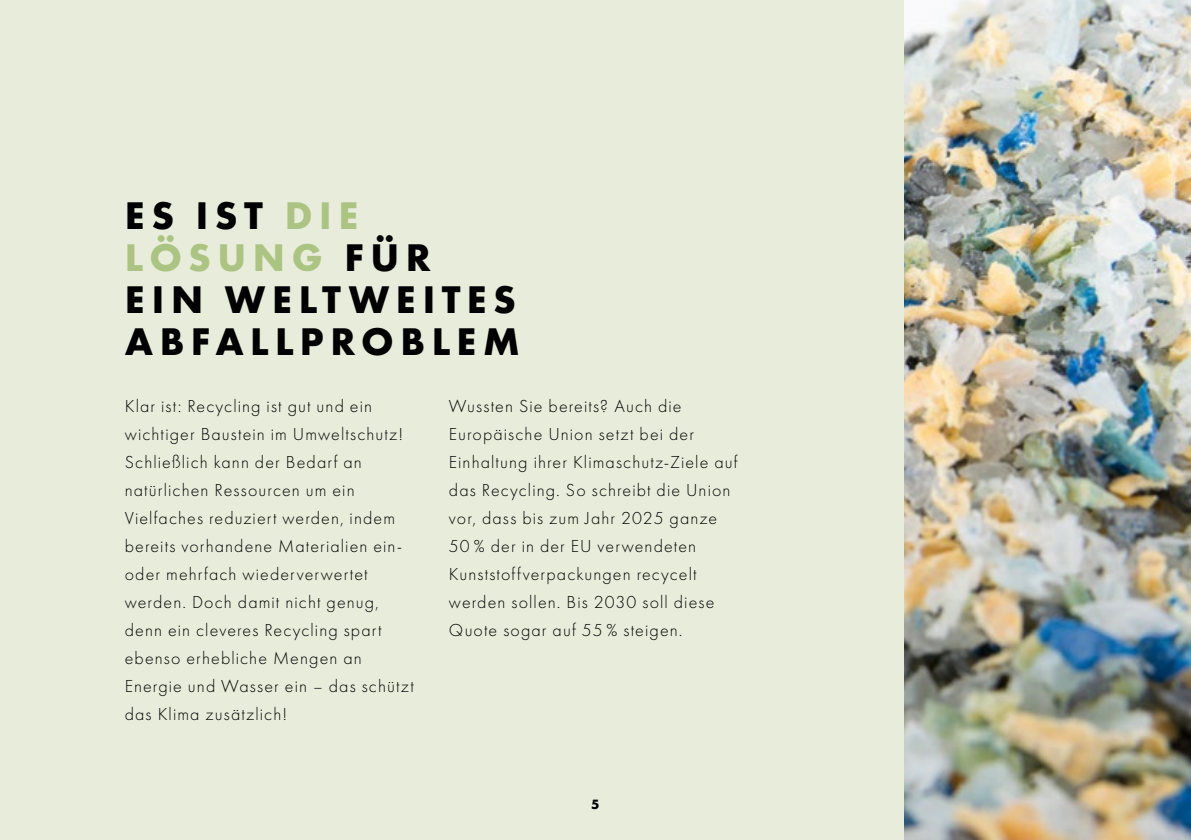
<style>
.page{position:relative;width:1191px;height:840px;background:#fff}
.page>*{position:absolute;margin:0;border:0;box-sizing:border-box;transform-origin:0 0}
.t1{font:700 40px/42px "Futura PT";letter-spacing:.16em;color:#000}
.t2{font:300 18px/28px "Futura PT";letter-spacing:.06em;color:#000}
.t3{font:700 14px "Futura PT";color:#000}
.s1{color:#acc481}
</style>
<div class="page">
<div style="left:0;top:0;width:919px;height:839px;background:#e8eddb"></div>
<img style="left:904px;top:0;width:287px;height:839px">
<h1 class="t1" style="left:125px;top:194px;width:396px">ES IST <span class="s1">DIE<br>LÖSUNG</span> FÜR<br>EIN WELTWEITES<br>ABFALLPROBLEM</h1>
<p class="t2" style="left:125px;top:391px;width:291px">Klar ist: Recycling ist gut und ein wichtiger Baustein im Umweltschutz!<br>Schließlich kann der Bedarf an natürlichen Ressourcen um ein<br>Vielfaches reduziert werden, indem bereits vorhandene Materialien ein&shy;oder mehrfach wiederverwertet werden. Doch damit nicht genug, denn ein cleveres Recycling spart ebenso erhebliche Mengen an<br>Energie und Wasser ein – das schützt das Klima zusätzlich!</p>
<p class="t2" style="left:449px;top:391px;width:290px">Wussten Sie bereits? Auch die Europäische Union setzt bei der Einhaltung ihrer Klimaschutz-Ziele auf das Recycling. So schreibt die Union vor, dass bis zum Jahr 2025 ganze 50 % der in der EU verwendeten Kunststoffverpackungen recycelt werden sollen. Bis 2030 soll diese Quote sogar auf 55 % steigen.</p>
<p class="t3" style="left:591px;top:794px;width:10px">5</p>
</div>
